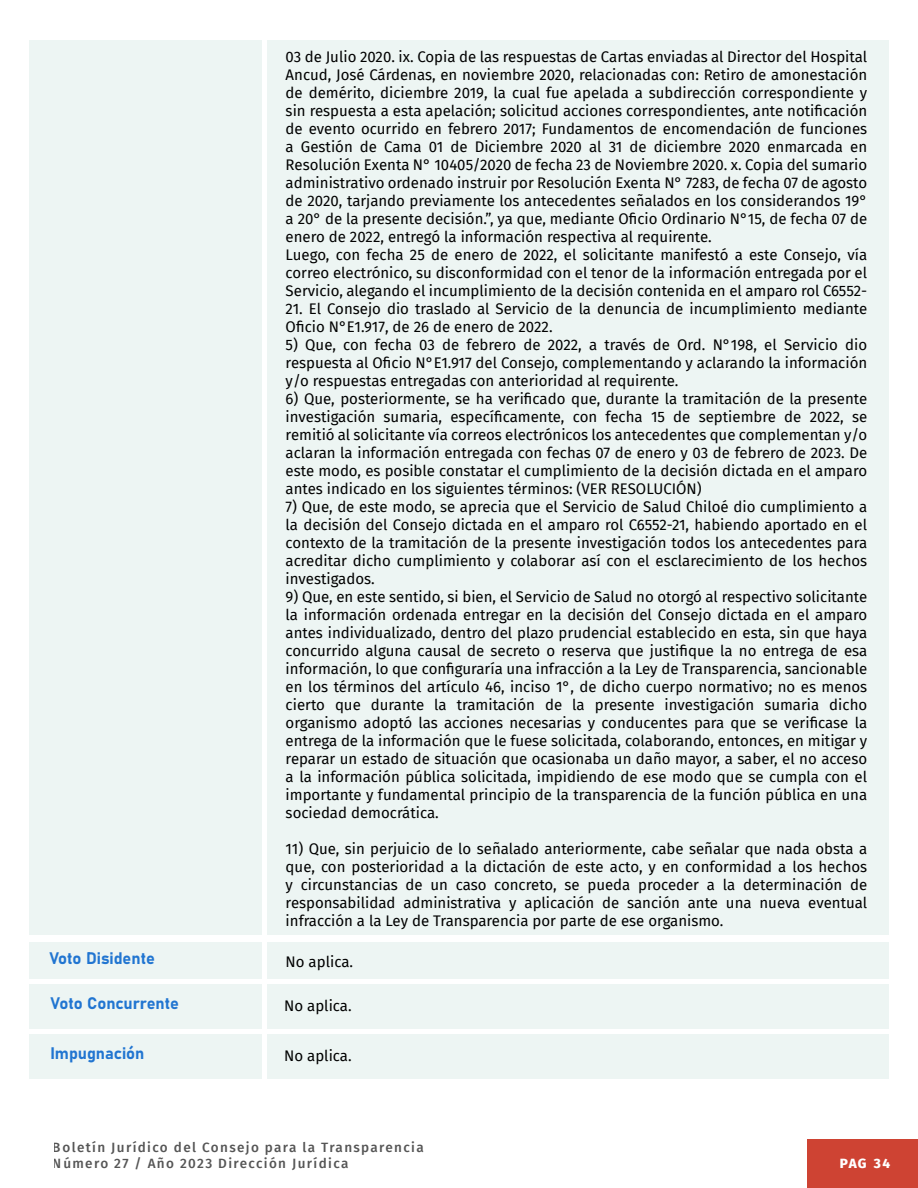
<style>
.page{position:relative;width:918px;height:1188px;background:#fff}
.page>*{position:absolute;margin:0;border:0;box-sizing:border-box;transform-origin:0 0}
.t1{font:16.5px "Bahnschrift";color:#2175d1}
.t2{font:15px/18px "Fira Sans";color:#000;text-align:justify}
.t3{font:500 13.5px/16.2px "Fira Sans";letter-spacing:.1em;color:#000}
.t4{font:800 13.5px "Fira Sans";color:#fff}
</style>
<div class="page">
<div style="left:807px;top:1140px;width:111px;height:48px;background:#ce4333"></div>
<div style="left:29px;top:942px;width:232px;height:36px;background:#edf5f3"></div>
<div style="left:267px;top:942px;width:622px;height:36px;background:#edf5f3"></div>
<div style="left:29px;top:984px;width:232px;height:45px;background:#edf5f3"></div>
<div style="left:267px;top:984px;width:622px;height:45px;background:#edf5f3"></div>
<div style="left:29px;top:41px;width:232px;height:894px;background:#edf5f3"></div>
<div style="left:267px;top:41px;width:622px;height:894px;background:#edf5f3"></div>
<div style="left:29px;top:1034px;width:232px;height:45px;background:#edf5f3"></div>
<div style="left:267px;top:1034px;width:622px;height:45px;background:#edf5f3"></div>
<p class="t2" style="left:286px;top:48px;width:583px;text-align:left">03 de Julio 2020. ix. Copia de las respuestas de Cartas enviadas al Director del Hospital Ancud, José Cárdenas, en noviembre 2020, relacionadas con: Retiro de amonestación de demérito, diciembre 2019, la cual fue apelada a subdirección correspondiente y sin respuesta a esta apelación; solicitud acciones correspondientes, ante notificación de evento ocurrido en febrero 2017; Fundamentos de encomendación de funciones a Gestión de Cama 01 de Diciembre 2020 al 31 de diciembre 2020 enmarcada en Resolución Exenta N° 10405/2020 de fecha 23 de Noviembre 2020. x. Copia del sumario administrativo ordenado instruir por Resolución Exenta N° 7283, de fecha 07 de agosto de 2020, tarjando previamente los antecedentes señalados en los considerandos 19° a 20° de la presente decisión.”, ya que, mediante Oficio Ordinario N°15, de fecha 07 de enero de 2022, entregó la información respectiva al requirente.<br>Luego, con fecha 25 de enero de 2022, el solicitante manifestó a este Consejo, vía correo electrónico, su disconformidad con el tenor de la información entregada por el Servicio, alegando el incumplimiento de la decisión contenida en el amparo rol C6552-</p>
<p class="t2" style="left:286px;top:300px;width:583px">21. El Consejo dio traslado al Servicio de la denuncia de incumplimiento mediante<br>Oficio N°E1.917, de 26 de enero de 2022.</p>
<p class="t2" style="left:286px;top:336px;width:583px">5) Que, con fecha 03 de febrero de 2022, a través de Ord. N°198, el Servicio dio respuesta al Oficio N°E1.917 del Consejo, complementando y aclarando la información y/o respuestas entregadas con anterioridad al requirente.</p>
<p class="t2" style="left:286px;top:390px;width:583px">6) Que, posteriormente, se ha verificado que, durante la tramitación de la presente investigación sumaria, específicamente, con fecha 15 de septiembre de 2022, se remitió al solicitante vía correos electrónicos los antecedentes que complementan y/o aclaran la información entregada con fechas 07 de enero y 03 de febrero de 2023. De este modo, es posible constatar el cumplimiento de la decisión dictada en el amparo antes indicado en los siguientes términos: (VER RESOLUCIÓN)</p>
<p class="t2" style="left:286px;top:498px;width:583px">7) Que, de este modo, se aprecia que el Servicio de Salud Chiloé dio cumplimiento a la decisión del Consejo dictada en el amparo rol C6552-21, habiendo aportado en el contexto de la tramitación de la presente investigación todos los antecedentes para acreditar dicho cumplimiento y colaborar así con el esclarecimiento de los hechos investigados.</p>
<p class="t2" style="left:286px;top:588px;width:583px">9) Que, en este sentido, si bien, el Servicio de Salud no otorgó al respectivo solicitante la información ordenada entregar en la decisión del Consejo dictada en el amparo antes individualizado, dentro del plazo prudencial establecido en esta, sin que haya concurrido alguna causal de secreto o reserva que justifique la no entrega de esa información, lo que configuraría una infracción a la Ley de Transparencia, sancionable en los términos del artículo 46, inciso 1°, de dicho cuerpo normativo; no es menos cierto que durante la tramitación de la presente investigación sumaria dicho organismo adoptó las acciones necesarias y conducentes para que se verificase la entrega de la información que le fuese solicitada, colaborando, entonces, en mitigar y reparar un estado de situación que ocasionaba un daño mayor, a saber, el no acceso a la información pública solicitada, impidiendo de ese modo que se cumpla con el importante y fundamental principio de la transparencia de la función pública en una sociedad democrática.</p>
<p class="t2" style="left:286px;top:840px;width:583px">11) Que, sin perjuicio de lo señalado anteriormente, cabe señalar que nada obsta a que, con posterioridad a la dictación de este acto, y en conformidad a los hechos y circunstancias de un caso concreto, se pueda proceder a la determinación de responsabilidad administrativa y aplicación de sanción ante una nueva eventual infracción a la Ley de Transparencia por parte de ese organismo.</p>
<p class="t1" style="left:49px;top:945px;width:107px">Voto Disidente</p>
<p class="t2" style="left:286px;top:952px;width:69px">No aplica.</p>
<p class="t1" style="left:50px;top:991px;width:130px">Voto Concurrente</p>
<p class="t2" style="left:284px;top:996px;width:69px">No aplica.</p>
<p class="t1" style="left:50px;top:1041px;width:96px">Impugnación</p>
<p class="t2" style="left:284px;top:1047px;width:69px">No aplica.</p>
<p class="t3" style="left:53px;top:1139px;width:372px">Boletín Jurídico del Consejo para la Transparencia<br>Número 27 / Año 2023 Dirección Jurídica</p>
<p class="t4" style="left:840px;top:1151px;width:52px">PAG 34</p>
</div>
